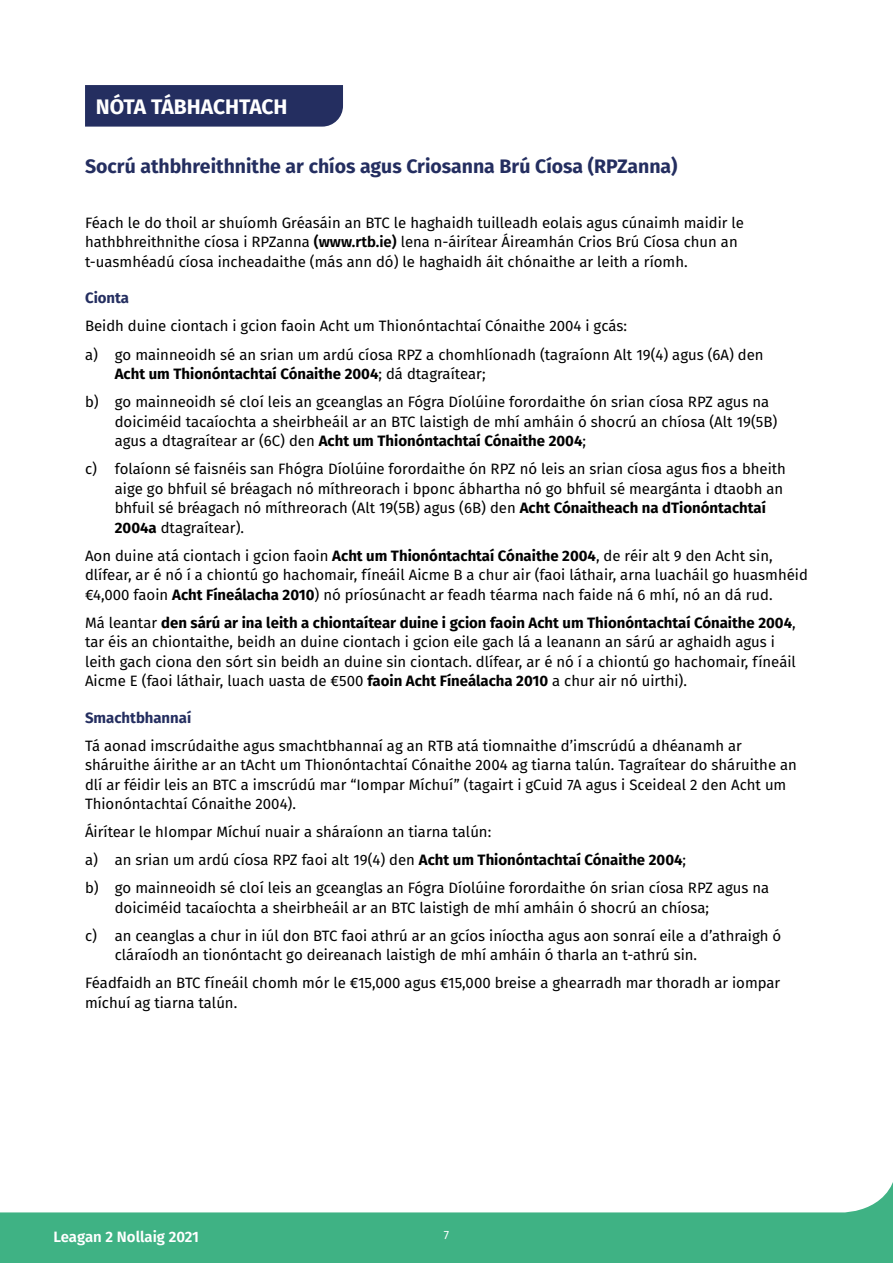
<style>
.page{position:relative;width:893px;height:1263px;background:#fff}
.page>*{position:absolute;margin:0;border:0;box-sizing:border-box;transform-origin:0 0}
.t1{font:700 21px "Fira Sans";color:#fff}
.t2{font:700 19.5px "Fira Sans";color:#242e60}
.List_Paragraph{font:15px/19.5px "Fira Sans";color:#000}
.t3{font:700 15px "Fira Sans";color:#242e60}
.t4{font:600 15px "Fira Sans";color:#fff}
.t5{font:12px "Fira Sans";color:#fff}
.s1{font-weight:600}
.s2{font-weight:700}
</style>
<div class="page">
<div style="left:0;top:1171px;width:893px;height:92px;background:#3fb284"></div>
<div style="left:0;top:1171px;width:893px;height:41px;background:#fff"></div>
<div style="left:85px;top:85px;width:258px;height:42px;background:#242e60"></div>
<p class="t1" style="left:96px;top:89px;width:193px">NÓTA TÁBHACHTACH</p>
<p class="t2" style="left:85px;top:150px;width:594px">Socrú athbhreithnithe ar chíos agus Criosanna Brú Cíosa (RPZanna)</p>
<p class="List_Paragraph" style="left:85px;top:213px;width:660px">Féach le do thoil ar shuíomh Gréasáin an BTC le haghaidh tuilleadh eolais agus cúnaimh maidir le hathbhreithnithe cíosa i RPZanna <span class="s1">(www.rtb.ie)</span> lena n-áirítear Áireamhán Crios Brú Cíosa chun an t-uasmhéadú cíosa incheadaithe (más ann dó) le haghaidh áit chónaithe ar leith a ríomh.</p>
<p class="t3" style="left:85px;top:286px;width:46px">Cionta</p>
<p class="List_Paragraph" style="left:85px;top:316px;width:544px">Beidh duine ciontach i gcion faoin Acht um Thionóntachtaí Cónaithe 2004 i gcás:</p>
<p class="List_Paragraph" style="left:115px;top:344px;width:650px;text-indent:-30px">a) go mainneoidh sé an srian um ardú cíosa RPZ a chomhlíonadh (tagraíonn Alt 19(4) agus (6A) den<br><span class="s2">Acht um Thionóntachtaí Cónaithe 2004</span>; dá dtagraítear;</p>
<p class="List_Paragraph" style="left:115px;top:392px;width:664px;text-indent:-30px">b) go mainneoidh sé cloí leis an gceanglas an Fógra Díolúine forordaithe ón srian cíosa RPZ agus na doiciméid tacaíochta a sheirbheáil ar an BTC laistigh de mhí amháin ó shocrú an chíosa (Alt 19(5B) agus a dtagraítear ar (6C) den <span class="s2">Acht um Thionóntachtaí Cónaithe 2004</span>;</p>
<p class="List_Paragraph" style="left:115px;top:459px;width:673px;text-indent:-30px">c) folaíonn sé faisnéis san Fhógra Díolúine forordaithe ón RPZ nó leis an srian cíosa agus fios a bheith aige go bhfuil sé bréagach nó míthreorach i bponc ábhartha nó go bhfuil sé meargánta i dtaobh an bhfuil sé bréagach nó míthreorach (Alt 19(5B) agus (6B) den <span class="s2">Acht Cónaitheach na dTionóntachtaí 2004a</span> dtagraítear).</p>
<p class="List_Paragraph" style="left:85px;top:545px;width:724px">Aon duine atá ciontach i gcion faoin <span class="s2">Acht um Thionóntachtaí Cónaithe 2004</span>, de réir alt 9 den Acht sin, dlífear, ar é nó í a chiontú go hachomair, fíneáil Aicme B a chur air (faoi láthair, arna luacháil go huasmhéid €4,000 faoin <span class="s2">Acht Fíneálacha 2010</span>) nó príosúnacht ar feadh téarma nach faide ná 6 mhí, nó an dá rud.</p>
<p class="List_Paragraph" style="left:85px;top:612px;width:712px">Má leantar <span class="s2">den sárú ar ina leith a chiontaítear duine i gcion faoin Acht um Thionóntachtaí Cónaithe 2004</span>, tar éis an chiontaithe, beidh an duine ciontach i gcion eile gach lá a leanann an sárú ar aghaidh agus i leith gach ciona den sórt sin beidh an duine sin ciontach. dlífear, ar é nó í a chiontú go hachomair, fíneáil Aicme E (faoi láthair, luach uasta de €500 <span class="s2">faoin Acht Fíneálacha 2010</span> a chur air nó uirthi).</p>
<p class="t3" style="left:85px;top:705px;width:108px">Smachtbhannaí</p>
<p class="List_Paragraph" style="left:85px;top:735px;width:713px">Tá aonad imscrúdaithe agus smachtbhannaí ag an RTB atá tiomnaithe d’imscrúdú a dhéanamh ar sháruithe áirithe ar an tAcht um Thionóntachtaí Cónaithe 2004 ag tiarna talún. Tagraítear do sháruithe an dlí ar féidir leis an BTC a imscrúdú mar “Iompar Míchuí” (tagairt i gCuid 7A agus i Sceideal 2 den Acht um Thionóntachtaí Cónaithe 2004).</p>
<p class="List_Paragraph" style="left:85px;top:822px;width:408px">Áirítear le hIompar Míchuí nuair a sháraíonn an tiarna talún:</p>
<p class="List_Paragraph" style="left:85px;top:850px;width:603px">a) an srian um ardú cíosa RPZ faoi alt 19(4) den <span class="s2">Acht um Thionóntachtaí Cónaithe 2004</span>;</p>
<p class="List_Paragraph" style="left:115px;top:878px;width:656px;text-indent:-30px">b) go mainneoidh sé cloí leis an gceanglas an Fógra Díolúine forordaithe ón srian cíosa RPZ agus na doiciméid tacaíochta a sheirbheáil ar an BTC laistigh de mhí amháin ó shocrú an chíosa;</p>
<p class="List_Paragraph" style="left:115px;top:925px;width:668px;text-indent:-30px">c) an ceanglas a chur in iúl don BTC faoi athrú ar an gcíos iníoctha agus aon sonraí eile a d’athraigh ó cláraíodh an tionóntacht go deireanach laistigh de mhí amháin ó tharla an t-athrú sin.</p>
<p class="List_Paragraph" style="left:85px;top:973px;width:697px">Féadfaidh an BTC fíneáil chomh mór le €15,000 agus €15,000 breise a ghearradh mar thoradh ar iompar míchuí ag tiarna talún.</p>
<p class="t4" style="left:54px;top:1225px;width:147px">Leagan 2 Nollaig 2021</p>
<p class="t5" style="left:444px;top:1226px;width:7px">7</p>
</div>
